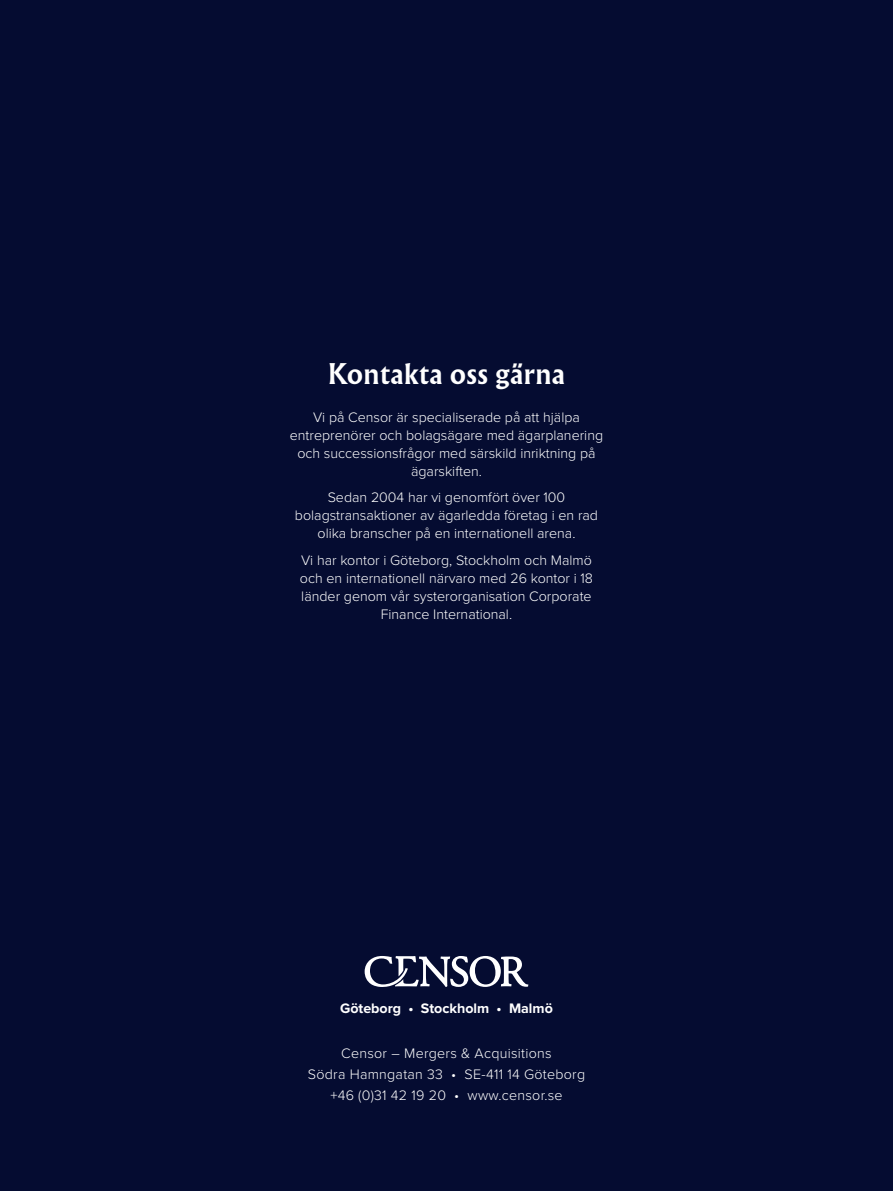
<style>
.page{position:relative;width:893px;height:1191px;background:#050c31}
.page>*{position:absolute;margin:0;border:0;box-sizing:border-box;transform-origin:0 0}
.Rubrik_2{font:700 25.5px "Albertus Nova";letter-spacing:.02em;color:#fff}
.Bröd_1_ui{font:300 14.25px/18px "Proxima Nova";color:#fff;text-align:center}
.Bröd_1_ui-2{font:300 14.25px "Proxima Nova";letter-spacing:.02em;color:#fff}
.Underrubrik_1{font:700 14.25px "Proxima Nova";color:#fff}
</style>
<div class="page">
<svg style="left:365px;top:956px;width:163px;height:31px"></svg>
<p class="Rubrik_2" style="left:328px;top:356px;width:238px">Kontakta oss gärna</p>
<p class="Bröd_1_ui" style="left:290px;top:407px;width:315px">Vi på Censor är specialiserade på att hjälpa entreprenörer och bolagsägare med ägarplanering och successionsfrågor med särskild inriktning på ägarskiften.</p>
<p class="Bröd_1_ui" style="left:295px;top:488px;width:305px">Sedan 2004 har vi genomfört över 100 bolagstransaktioner av ägarledda företag i en rad olika branscher på en internationell arena.</p>
<p class="Bröd_1_ui" style="left:300px;top:550px;width:295px">Vi har kontor i Göteborg, Stockholm och Malmö och en internationell närvaro med 26 kontor i 18 länder genom vår systerorganisation Corporate Finance International.</p>
<p class="Underrubrik_1" style="left:340px;top:997px;width:214px">Göteborg • Stockholm • Malmö</p>
<p class="Bröd_1_ui-2" style="left:341px;top:1042px;width:212px">Censor – Mergers &amp; Acquisitions</p>
<p class="Bröd_1_ui-2" style="left:308px;top:1063px;width:279px">Södra Hamngatan 33 • SE-411 14 Göteborg</p>
<p class="Bröd_1_ui-2" style="left:330px;top:1084px;width:234px">+46 (0)31 42 19 20 • www.censor.se</p>
</div>
